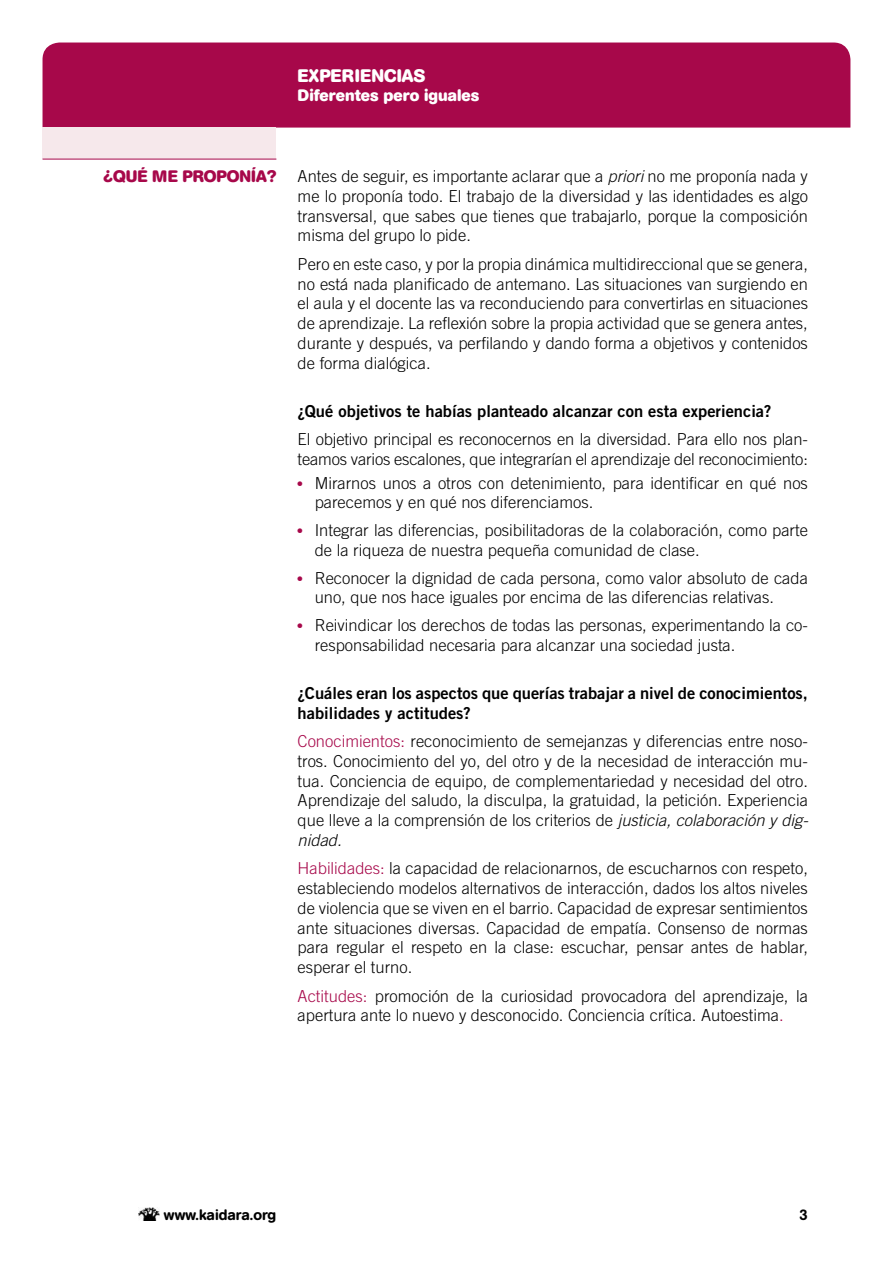
<style>
.page{position:relative;width:893px;height:1263px;background:#fff}
.page>*{position:absolute;margin:0;border:0;box-sizing:border-box;transform-origin:0 0}
.t1{font:700 18px "AG Book Rounded";letter-spacing:.02em;color:#fff}
.t2{font:300 16.5px/19.8px "Trade Gothic";color:#000}
.t3{font:16.5px/19.8px "Trade Gothic Bold Two";color:#000}
.t4{font:700 16.5px "AG Book Rounded";color:#fff}
.t5{font:700 16.5px "AG Book Rounded";color:#a7084a}
.t6{font:500 15px "AG Book Rounded";color:#000}
.s1{font-style:italic}
.s2{font-family:"AG Book Rounded";font-weight:700;font-size:15px;color:#a7084a}
.s3{color:#a7084a}
</style>
<div class="page">
<img style="left:139px;top:1207px;width:20px;height:13px">
<div style="left:43px;top:43px;width:807px;height:85px;background:#a7084a"></div>
<div style="left:43px;top:128px;width:233px;height:31px;background:#f6e8eb"></div>
<hr style="left:43px;top:159px;width:233px;height:1px;background:#a7084a">
<p class="t1" style="left:298px;top:65px;width:129px">EXPERIENCIAS</p>
<p class="t4" style="left:298px;top:86px;width:183px">Diferentes pero iguales</p>
<p class="t5" style="left:103px;top:167px;width:174px">¿QUÉ ME PROPONÍA?</p>
<p class="t2" style="left:298px;top:166px;width:512px;text-align:justify">Antes de seguir, es importante aclarar que a <span class="s1">priori</span> no me proponía nada y me lo proponía todo. El trabajo de la diversidad y las identidades es algo transversal, que sabes que tienes que trabajarlo, porque la composición misma del grupo lo pide.</p>
<p class="t2" style="left:298px;top:254px;width:512px;text-align:justify">Pero en este caso, y por la propia dinámica multidireccional que se genera, no está nada planificado de antemano. Las situaciones van surgiendo en el aula y el docente las va reconduciendo para convertirlas en situaciones de aprendizaje. La reflexión sobre la propia actividad que se genera antes, durante y después, va perfilando y dando forma a objetivos y contenidos de forma dialógica.</p>
<p class="t3" style="left:298px;top:401px;width:475px">¿Qué objetivos te habías planteado alcanzar con esta experiencia?</p>
<p class="t2" style="left:298px;top:429px;width:512px">El objetivo principal es reconocernos en la diversidad. Para ello nos plan&shy;teamos varios escalones, que integrarían el aprendizaje del reconocimiento:</p>
<p class="t2" style="left:315px;top:473px;width:495px;text-indent:-17px"><span class="s2">•</span> Mirarnos unos a otros con detenimiento, para identificar en qué nos parecemos y en qué nos diferenciamos.</p>
<p class="t2" style="left:315px;top:520px;width:495px;text-indent:-17px"><span class="s2">•</span> Integrar las diferencias, posibilitadoras de la colaboración, como parte de la riqueza de nuestra pequeña comunidad de clase.</p>
<p class="t2" style="left:315px;top:568px;width:495px;text-indent:-17px"><span class="s2">•</span> Reconocer la dignidad de cada persona, como valor absoluto de cada uno, que nos hace iguales por encima de las diferencias relativas.</p>
<p class="t2" style="left:315px;top:615px;width:495px;text-indent:-17px"><span class="s2">•</span> Reivindicar los derechos de todas las personas, experimentando la co&shy;responsabilidad necesaria para alcanzar una sociedad justa.</p>
<p class="t3" style="left:298px;top:683px;width:512px">¿Cuáles eran los aspectos que querías trabajar a nivel de conocimientos, habilidades y actitudes?</p>
<p class="t2" style="left:298px;top:731px;width:512px;text-align:justify"><span class="s3">Conocimientos:</span> reconocimiento de semejanzas y diferencias entre noso&shy;tros. Conocimiento del yo, del otro y de la necesidad de interacción mu&shy;tua. Conciencia de equipo, de complementariedad y necesidad del otro.<br>Aprendizaje del saludo, la disculpa, la gratuidad, la petición. Experiencia que lleve a la comprensión de los criterios de <span class="s1">justicia, colaboración y dig&shy;nidad.</span></p>
<p class="t2" style="left:298px;top:858px;width:512px;text-align:justify"><span class="s3">Habilidades:</span> la capacidad de relacionarnos, de escucharnos con respeto, estableciendo modelos alternativos de interacción, dados los altos niveles de violencia que se viven en el barrio. Capacidad de expresar sentimientos ante situaciones diversas. Capacidad de empatía. Consenso de normas para regular el respeto en la clase: escuchar, pensar antes de hablar, esperar el turno.</p>
<p class="t2" style="left:298px;top:985px;width:512px"><span class="s3">Actitudes:</span> promoción de la curiosidad provocadora del aprendizaje, la apertura ante lo nuevo y desconocido. Conciencia crítica. Autoestima<span class="s3">.</span></p>
<p class="t6" style="left:164px;top:1206px;width:114px">www.kaidara.org</p>
<p class="t6" style="left:799px;top:1206px;width:10px">3</p>
</div>
